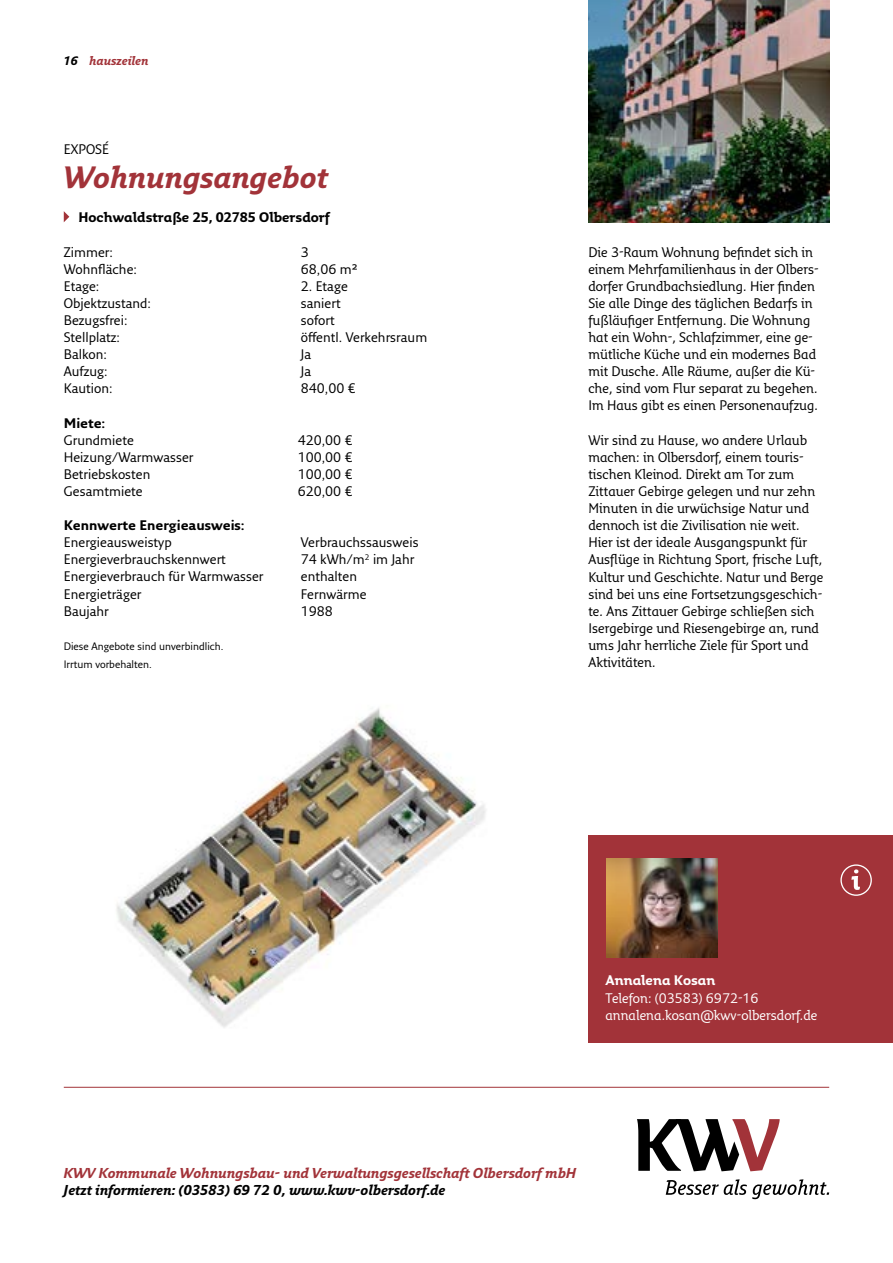
<style>
.page{position:relative;width:893px;height:1263px;background:#fff}
.page>*{position:absolute;margin:0;border:0;box-sizing:border-box;transform-origin:0 0}
.t1{font:italic 700 30px "Fresco Informal Sans";color:#a23339}
.t2{font:italic 700 13.95px "Fresco Informal Sans";color:#a23339}
.t3{font:italic 700 13.95px "Fresco Informal Sans";color:#000}
.t4{font:13.5px/17.1px "Fresco Informal Sans";color:#000}
.t5{font:13.5px "Fresco Sans";color:#000}
.t6{font:13.5px/17.1px "Fresco Informal Sans";color:#fff}
.t7{font:700 13.5px "Fresco Informal Sans";color:#000}
.t8{font:700 13.5px "Fresco Sans";color:#000}
.t9{font:700 13.5px "Fresco Informal Sans";color:#fff}
.t10{font:italic 700 12px "Fresco Informal Sans";color:#a23339}
.t11{font:10.5px/17.1px "Fresco Sans";color:#000}
.s1{color:#000}
</style>
<div class="page">
<hr style="left:64px;top:1087px;width:765px;height:1px;background:#a23339">
<svg style="left:637px;top:1119px;width:143px;height:52px"></svg>
<svg style="left:666px;top:1179px;width:163px;height:20px"></svg>
<img style="left:588px;top:0;width:241px;height:222px">
<div style="left:588px;top:835px;width:305px;height:208px;background:#a23339"></div>
<img style="left:606px;top:859px;width:112px;height:99px">
<div style="left:840px;top:864px;width:32px;height:32px;border:1px solid #fff;border-radius:50%"></div>
<svg style="left:851px;top:869px;width:9px;height:21px"></svg>
<svg style="left:64px;top:211px;width:5px;height:11px"></svg>
<img style="left:116px;top:708px;width:370px;height:320px">
<p class="t10" style="left:64px;top:53px;width:86px"><span class="s1">16</span> hauszeilen</p>
<p class="t4" style="left:64px;top:140px;width:47px">EXPOSÉ</p>
<h1 class="t1" style="left:64px;top:159px;width:265px">Wohnungsangebot</h1>
<p class="t7" style="left:78px;top:209px;width:253px">Hochwaldstraße 25, 02785 Olbersdorf</p>
<p class="t5" style="left:64px;top:243px;width:51px">Zimmer:</p>
<p class="t5" style="left:301px;top:243px;width:10px">3</p>
<p class="t5" style="left:64px;top:260px;width:75px">Wohnfläche:</p>
<p class="t5" style="left:301px;top:260px;width:58px">68,06 m²</p>
<p class="t5" style="left:64px;top:278px;width:37px">Etage:</p>
<p class="t5" style="left:301px;top:278px;width:49px">2. Etage</p>
<p class="t5" style="left:64px;top:295px;width:89px">Objektzustand:</p>
<p class="t5" style="left:301px;top:295px;width:41px">saniert</p>
<p class="t5" style="left:64px;top:312px;width:65px">Bezugsfrei:</p>
<p class="t5" style="left:301px;top:312px;width:35px">sofort</p>
<p class="t5" style="left:64px;top:329px;width:58px">Stellplatz:</p>
<p class="t5" style="left:301px;top:329px;width:128px">öffentl. Verkehrsraum</p>
<p class="t5" style="left:64px;top:346px;width:45px">Balkon:</p>
<p class="t5" style="left:301px;top:346px;width:12px">Ja</p>
<p class="t5" style="left:64px;top:363px;width:45px">Aufzug:</p>
<p class="t5" style="left:301px;top:363px;width:12px">Ja</p>
<p class="t5" style="left:64px;top:380px;width:50px">Kaution:</p>
<p class="t5" style="left:301px;top:380px;width:56px">840,00 €</p>
<p class="t8" style="left:64px;top:414px;width:43px">Miete:</p>
<p class="t5" style="left:64px;top:431px;width:72px">Grundmiete</p>
<p class="t5" style="left:298px;top:431px;width:56px">420,00 €</p>
<p class="t5" style="left:64px;top:449px;width:131px">Heizung/Warmwasser</p>
<p class="t5" style="left:298px;top:449px;width:56px">100,00 €</p>
<p class="t5" style="left:64px;top:466px;width:88px">Betriebskosten</p>
<p class="t5" style="left:298px;top:466px;width:56px">100,00 €</p>
<p class="t5" style="left:64px;top:483px;width:80px">Gesamtmiete</p>
<p class="t5" style="left:298px;top:483px;width:56px">620,00 €</p>
<p class="t8" style="left:64px;top:517px;width:182px">Kennwerte Energieausweis:</p>
<p class="t5" style="left:64px;top:534px;width:109px">Energieausweistyp</p>
<p class="t5" style="left:301px;top:534px;width:119px">Verbrauchssausweis</p>
<p class="t5" style="left:64px;top:551px;width:164px">Energieverbrauchskennwert</p>
<p class="t5" style="left:301px;top:551px;width:115px">74 kWh/m<sup>2</sup> im Jahr</p>
<p class="t5" style="left:64px;top:568px;width:201px">Energieverbrauch für Warmwasser</p>
<p class="t5" style="left:301px;top:568px;width:58px">enthalten</p>
<p class="t5" style="left:64px;top:585px;width:79px">Energieträger</p>
<p class="t5" style="left:301px;top:585px;width:67px">Fernwärme</p>
<p class="t5" style="left:64px;top:602px;width:47px">Baujahr</p>
<p class="t5" style="left:301px;top:602px;width:34px">1988</p>
<p class="t11" style="left:64px;top:638px;width:161px">Diese Angebote sind unverbindlich.<br>Irrtum vorbehalten.</p>
<p class="t4" style="left:588px;top:243px;width:232px">Die 3-Raum Wohnung befindet sich in einem Mehrfamilienhaus in der Olbers&shy;dorfer Grundbachsiedlung. Hier finden Sie alle Dinge des täglichen Bedarfs in fußläufiger Entfernung. Die Wohnung hat ein Wohn-, Schlafzimmer, eine ge&shy;mütliche Küche und ein modernes Bad mit Dusche. Alle Räume, außer die Kü&shy;che, sind vom Flur separat zu begehen.<br>Im Haus gibt es einen Personenaufzug.</p>
<p class="t4" style="left:588px;top:431px;width:237px">Wir sind zu Hause, wo andere Urlaub machen: in Olbersdorf, einem touris&shy;tischen Kleinod. Direkt am Tor zum Zittauer Gebirge gelegen und nur zehn Minuten in die urwüchsige Natur und dennoch ist die Zivilisation nie weit.<br>Hier ist der ideale Ausgangspunkt für Ausflüge in Richtung Sport, frische Luft, Kultur und Geschichte. Natur und Berge sind bei uns eine Fortsetzungsgeschich&shy;te. Ans Zittauer Gebirge schließen sich Isergebirge und Riesengebirge an, rund ums Jahr herrliche Ziele für Sport und Aktivitäten.</p>
<p class="t9" style="left:605px;top:972px;width:111px">Annalena Kosan</p>
<p class="t6" style="left:605px;top:989px;width:214px">Telefon: (03583) 6972-16 annalena.kosan@kwv-olbersdorf.de</p>
<p class="t2" style="left:64px;top:1164px;width:514px">KWV Kommunale Wohnungsbau- und Verwaltungsgesellschaft Olbersdorf mbH</p>
<p class="t3" style="left:64px;top:1181px;width:383px">Jetzt informieren: (03583) 69 72 0, www.kwv-olbersdorf.de</p>
</div>
